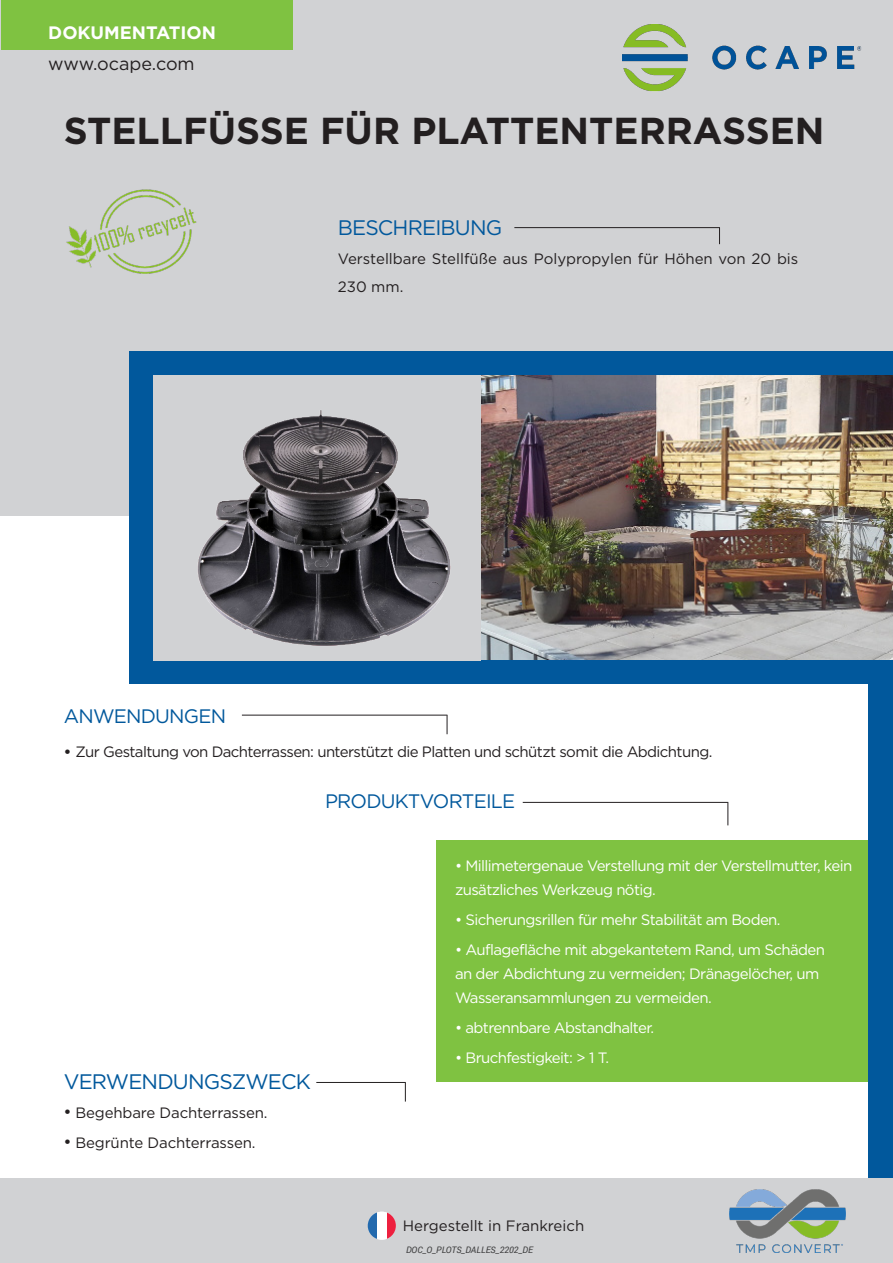
<style>
.page{position:relative;width:893px;height:1263px;background:#fff}
.page>*{position:absolute;margin:0;border:0;box-sizing:border-box;transform-origin:0 0}
.t1{font:700 37.5px "Gotham";color:#231f20}
.t2{font:21px "Gotham";letter-spacing:-.04em;color:#01589c}
.t3{font:19.5px "Gotham";letter-spacing:-.04em;color:#01589c}
.t4{font:700 18px "Gotham";color:#fff}
.t5{font:18px "Gotham";color:#231f20}
.t6{font:15px/24px "Gotham";letter-spacing:-.04em;color:#fff}
.Texte_rouge{font:15px/28.5px "Gotham";letter-spacing:-.01em;color:#231f20}
.Texte_rouge-2{font:15px "Gotham";letter-spacing:-.04em;color:#231f20}
.t7{font:italic 9px "Roboto";color:#3e3e3f}
.s1{font-weight:700}
</style>
<div class="page">
<div style="left:0;top:0;width:893px;height:516px;background:#d1d2d4"></div>
<img style="left:311px;top:374px;width:582px;height:287px">
<div style="left:0;top:1178px;width:893px;height:85px;background:#d1d2d4"></div>
<div style="left:437px;top:840px;width:432px;height:242px;background:#7fc241"></div>
<div style="left:2px;top:0;width:291px;height:50px;background:#7fc241"></div>
<div style="left:869px;top:661px;width:24px;height:516px;background:#01589c"></div>
<img style="left:729px;top:1189px;width:116px;height:63px">
<hr style="left:514px;top:227px;width:206px;height:1px;background:#231f20">
<svg style="left:719px;top:228px;width:1px;height:16px"></svg>
<hr style="left:523px;top:802px;width:205px;height:1px;background:#231f20">
<svg style="left:727px;top:802px;width:1px;height:23px"></svg>
<svg style="left:368px;top:1212px;width:9px;height:27px"></svg>
<svg style="left:387px;top:1212px;width:9px;height:27px"></svg>
<div style="left:377px;top:1211px;width:10px;height:29px;background:#fff"></div>
<img style="left:622px;top:24px;width:240px;height:67px">
<hr style="left:316px;top:1082px;width:90px;height:1px;background:#231f20">
<svg style="left:405px;top:1082px;width:1px;height:19px"></svg>
<hr style="left:242px;top:715px;width:205px;height:1px;background:#231f20">
<svg style="left:447px;top:715px;width:1px;height:19px"></svg>
<div style="left:129px;top:351px;width:764px;height:23px;background:#01589c"></div>
<div style="left:129px;top:351px;width:24px;height:315px;background:#01589c"></div>
<div style="left:129px;top:661px;width:764px;height:23px;background:#01589c"></div>
<div style="left:154px;top:375px;width:327px;height:285px;background:#d1d2d4"></div>
<img style="left:153px;top:395px;width:362px;height:266px">
<img style="left:66px;top:189px;width:131px;height:85px">
<p class="t4" style="left:48px;top:21px;width:169px">DOKUMENTATION</p>
<p class="t5" style="left:48px;top:53px;width:148px">www.ocape.com</p>
<p class="t1" style="left:64px;top:106px;width:762px">STELLFÜSSE FÜR PLATTENTERRASSEN</p>
<p class="t2" style="left:338px;top:216px;width:166px">BESCHREIBUNG</p>
<p class="Texte_rouge" style="left:338px;top:244px;width:462px">Verstellbare Stellfüße aus Polypropylen für Höhen von 20 bis<br>230 mm.</p>
<p class="t3" style="left:64px;top:705px;width:164px">ANWENDUNGEN</p>
<p class="Texte_rouge-2" style="left:64px;top:743px;width:650px"><span class="s1">•</span> Zur Gestaltung von Dachterrassen: unterstützt die Platten und schützt somit die Abdichtung.</p>
<p class="t3" style="left:325px;top:790px;width:192px">PRODUKTVORTEILE</p>
<p class="t2" style="left:64px;top:1070px;width:249px">VERWENDUNGSZWECK</p>
<p class="Texte_rouge" style="left:64px;top:1098px;width:205px"><span class="s1">•</span> Begehbare Dachterrassen.</p>
<p class="Texte_rouge" style="left:64px;top:1128px;width:193px"><span class="s1">•</span> Begrünte Dachterrassen.</p>
<p class="t6" style="left:455px;top:854px;width:399px">• Millimetergenaue Verstellung mit der Verstellmutter, kein zusätzliches Werkzeug nötig.</p>
<p class="t6" style="left:455px;top:908px;width:327px">• Sicherungsrillen für mehr Stabilität am Boden.</p>
<p class="t6" style="left:455px;top:938px;width:371px">• Auflagefläche mit abgekantetem Rand, um Schäden an der Abdichtung zu vermeiden; Dränagelöcher, um<br>Wasseransammlungen zu vermeiden.</p>
<p class="t6" style="left:455px;top:1016px;width:201px">• abtrennbare Abstandhalter.</p>
<p class="t6" style="left:455px;top:1046px;width:155px">• Bruchfestigkeit: &gt; 1 T.</p>
<p class="Texte_rouge" style="left:403px;top:1211px;width:183px">Hergestellt in Frankreich</p>
<p class="t7" style="left:406px;top:1243px;width:129px">DOC_O_PLOTS_DALLES_2202_DE</p>
</div>
